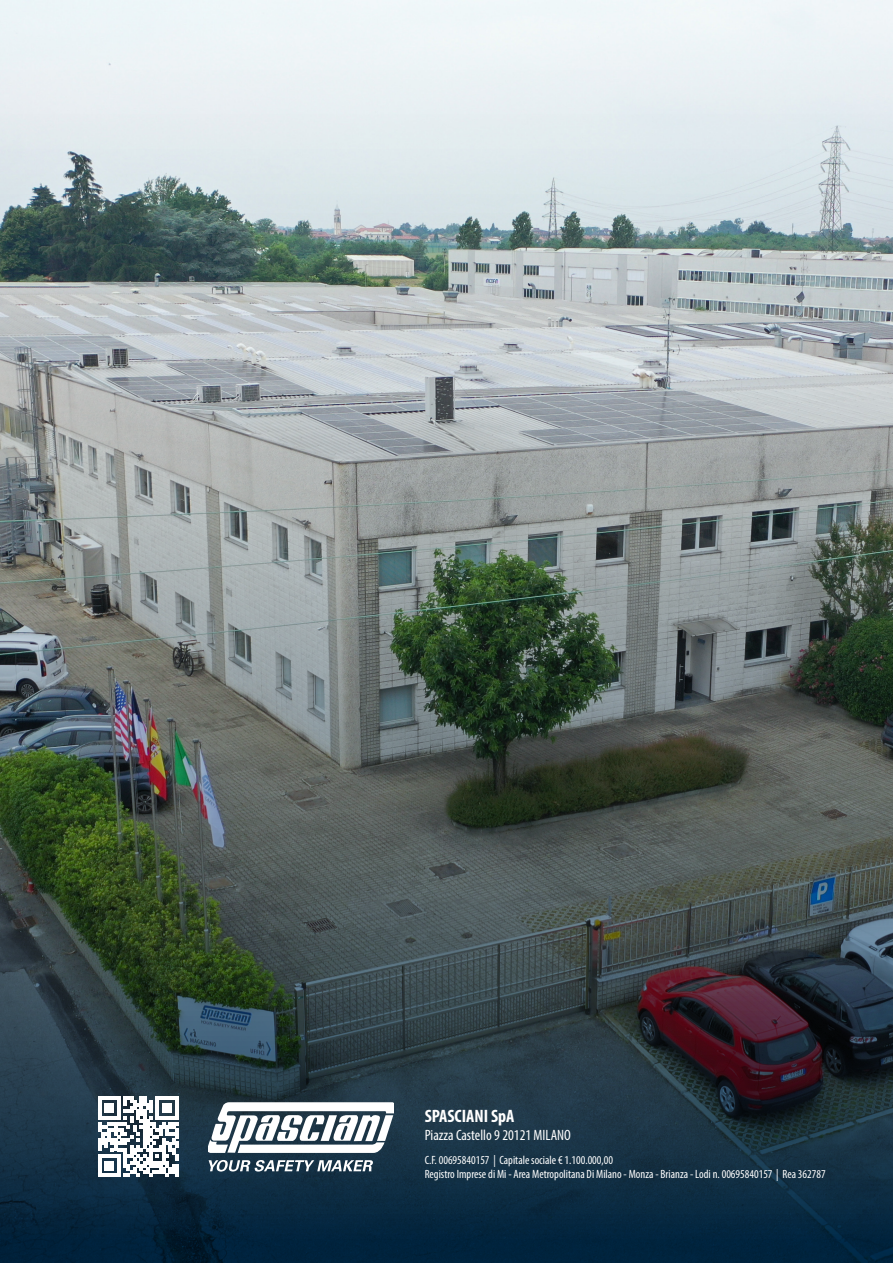
<style>
.page{position:relative;width:893px;height:1263px;background:#fff}
.page>*{position:absolute;margin:0;border:0;box-sizing:border-box;transform-origin:0 0}
.t1{font:700 condensed 18px "Myriad Pro";color:#fff}
.t2{font:condensed 15px "Myriad Pro";color:#fff}
.t3{font:condensed 12px "Myriad Pro";color:#fff}
</style>
<div class="page">
<img style="left:0;top:0;width:893px;height:1263px">
<svg style="left:98px;top:1096px;width:80px;height:81px"></svg>
<svg style="left:208px;top:1102px;width:186px;height:51px"></svg>
<svg style="left:209px;top:1160px;width:164px;height:11px"></svg>
<p class="t1" style="left:425px;top:1104px;width:91px">SPASCIANI SpA</p>
<p class="t2" style="left:425px;top:1125px;width:148px">Piazza Castello 9 20121 MILANO</p>
<p class="t3" style="left:425px;top:1152px;width:190px">C.F. 00695840157 | Capitale sociale € 1.100.000,00</p>
<p class="t3" style="left:425px;top:1167px;width:402px">Registro Imprese di Mi - Area Metropolitana Di Milano - Monza - Brianza - Lodi n. 00695840157 | Rea 362787</p>
</div>
